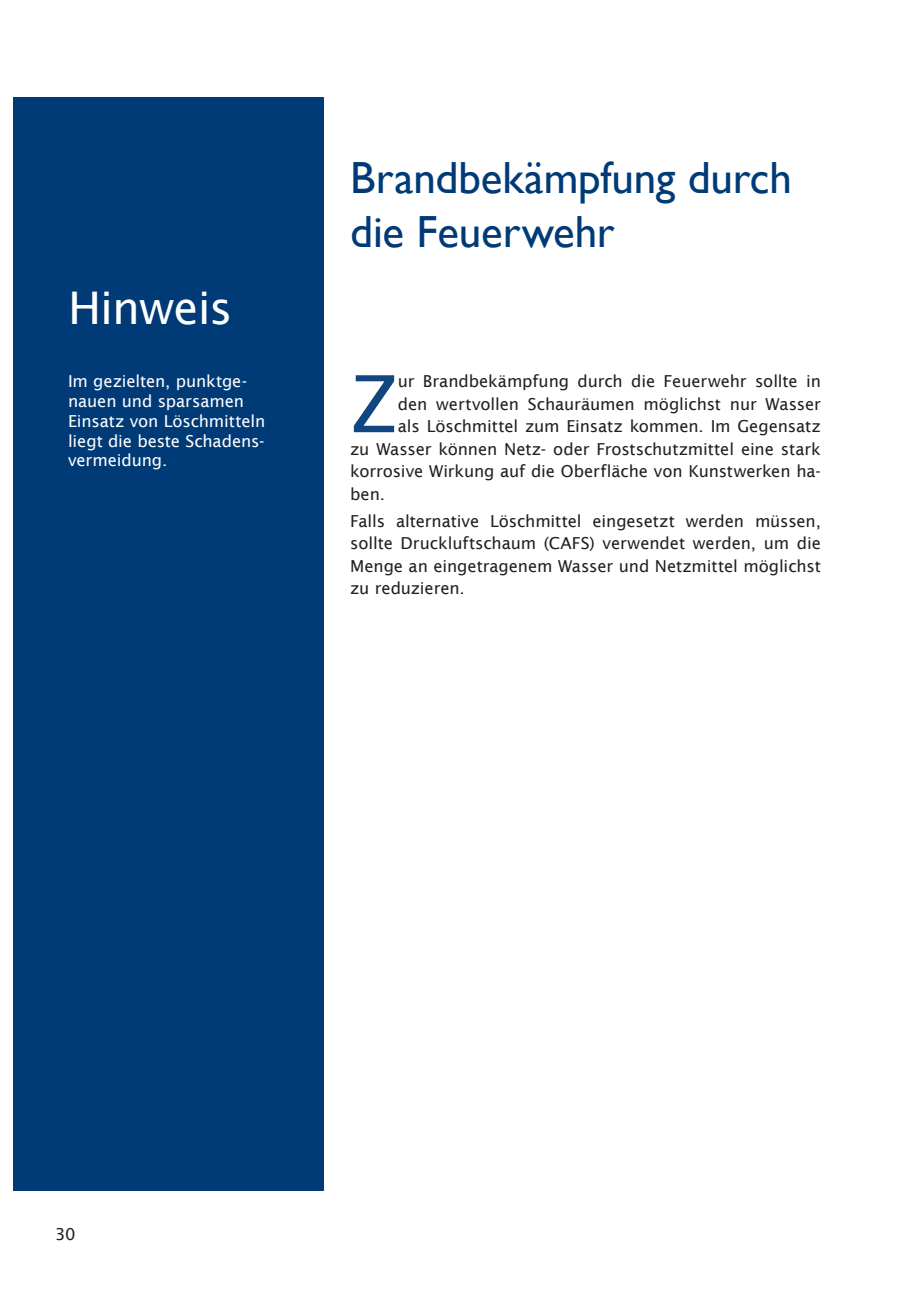
<style>
.page{position:relative;width:906px;height:1289px;background:#fff}
.page>*{position:absolute;margin:0;border:0;box-sizing:border-box;transform-origin:0 0}
.t1{font:78.75px "Lucida Sans";color:#104780}
.t2{font:45px/54px "Gill Sans";letter-spacing:-.005em;color:#003b77}
.t3{font:45px "Lucida Sans";letter-spacing:-.02em;color:#fff}
.t4{font:16.5px/22.5px "Lucida Sans";letter-spacing:-.005em;color:#231f20;text-align:justify}
.t5{font:16.5px/19.8px "Lucida Sans";letter-spacing:-.005em;color:#fff}
</style>
<div class="page">
<div style="left:13px;top:98px;width:310px;height:1093px;background:#003b77"></div>
<h2 class="t3" style="left:68px;top:282px;width:166px">Hinweis</h2>
<p class="t5" style="left:68px;top:371px;width:199px">Im gezielten, punktge&shy;nauen und sparsamen<br>Einsatz von Löschmitteln liegt die beste Schadens&shy;vermeidung.</p>
<h2 class="t2" style="left:350px;top:151px;width:443px">Brandbekämpfung durch die Feuerwehr</h2>
<h1 class="t1" style="left:350px;top:359px;width:49px">Z</h1>
<p class="t4" style="left:398px;top:370px;width:424px">ur Brandbekämpfung durch die Feuerwehr sollte in</p>
<p class="t4" style="left:398px;top:392px;width:424px">den wertvollen Schauräumen möglichst nur Wasser</p>
<p class="t4" style="left:398px;top:415px;width:424px">als Löschmittel zum Einsatz kommen. Im Gegensatz</p>
<p class="t4" style="left:350px;top:437px;width:472px">zu Wasser können Netz- oder Frostschutzmittel eine stark</p>
<p class="t4" style="left:350px;top:460px;width:472px">korrosive Wirkung auf die Oberfläche von Kunstwerken ha-</p>
<p class="t4" style="left:350px;top:482px;width:36px">ben.</p>
<p class="t4" style="left:350px;top:509px;width:472px">Falls alternative Löschmittel eingesetzt werden müssen, sollte Druckluftschaum (CAFS) verwendet werden, um die Menge an eingetragenem Wasser und Netzmittel möglichst zu reduzieren.</p>
<p class="t4" style="left:55px;top:1222px;width:22px">30</p>
</div>
